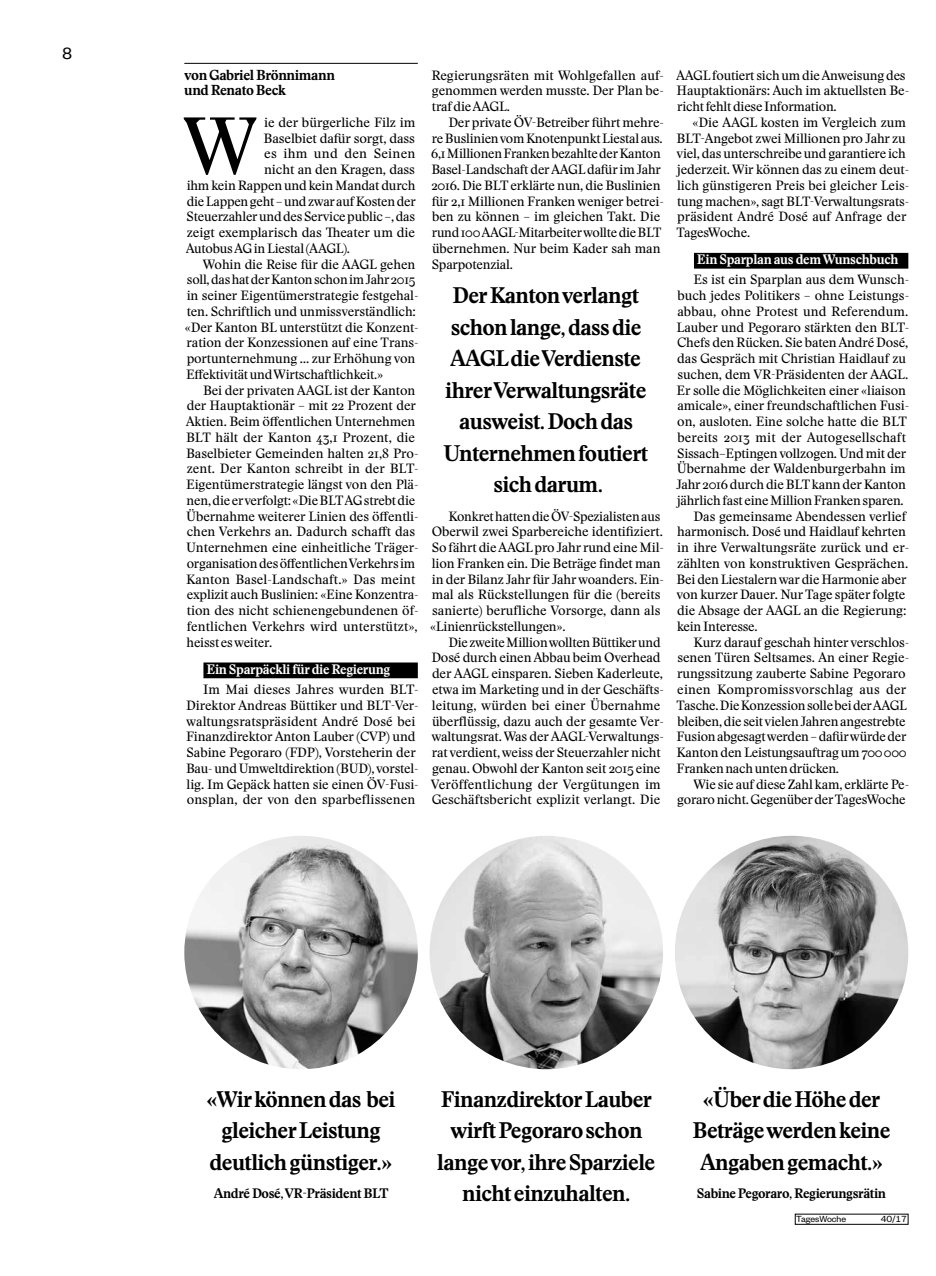
<style>
.page{position:relative;width:936px;height:1276px;background:#fff}
.page>*{position:absolute;margin:0;border:0;box-sizing:border-box;transform-origin:0 0}
.t1{font:79.8px "Stanley";color:#000}
.t2{font:700 22.2px/31.5px "Stanley";letter-spacing:-.03em;color:#000;text-align:center}
.t3{font:18px "Founders Grotesk";color:#000}
.t4{font:700 14.25px/15.8px "Stanley";letter-spacing:-.03em;color:#000}
.t5{font:700 13.5px "Stanley";letter-spacing:-.025em;color:#fff}
.t6{font:700 13.5px "Stanley";letter-spacing:-.03em;color:#000}
.t7{font:13.2px/15.8px "Stanley";letter-spacing:-.01em;color:#000}
.t8{font:13.2px "Stanley";letter-spacing:.015em;color:#000}
.t9{font:13.2px "Stanley";letter-spacing:.01em;color:#000}
.t10{font:9.75px "Founders Grotesk";letter-spacing:-.005em;color:#000}
</style>
<div class="page">
<hr style="left:184px;top:63px;width:234px;height:1px;background:#000">
<div style="left:203px;top:662px;width:215px;height:16px;background:#000"></div>
<div style="left:694px;top:253px;width:214px;height:16px;background:#000"></div>
<img style="left:674px;top:836px;width:234px;height:233px;border-radius:117px">
<img style="left:429px;top:836px;width:234px;height:233px;border-radius:117px">
<img style="left:184px;top:836px;width:234px;height:233px;border-radius:117px">
<h3 class="t3" style="left:62px;top:43px;width:12px">8</h3>
<p class="t4" style="left:184px;top:67px;width:152px">von Gabriel Brönnimann und Renato Beck</p>
<h1 class="t1" style="left:183px;top:92px;width:77px">W</h1>
<p class="t7" style="left:264px;top:114px;width:153px">ie der bürgerliche Filz im</p>
<p class="t7" style="left:263px;top:130px;width:153px">Baselbiet dafür sorgt, dass</p>
<p class="t8" style="left:264px;top:145px;width:153px">es ihm und den Seinen</p>
<p class="t7" style="left:264px;top:162px;width:152px">nicht an den Kragen, dass</p>
<p class="t7" style="left:187px;top:177px;width:230px">ihm kein Rappen und kein Mandat durch</p>
<p class="t7" style="left:187px;top:193px;width:230px">die Lappen geht – und zwar auf Kosten der</p>
<p class="t7" style="left:187px;top:209px;width:230px">Steuerzahler und des Service public –, das</p>
<p class="t7" style="left:187px;top:225px;width:230px">zeigt exemplarisch das Theater um die</p>
<p class="t7" style="left:186px;top:240px;width:166px">Autobus AG in Liestal (AAGL).</p>
<p class="t7" style="left:203px;top:256px;width:214px">Wohin die Reise für die AAGL gehen</p>
<p class="t7" style="left:187px;top:272px;width:230px">soll, das hat der Kanton schon im Jahr 2015</p>
<p class="t7" style="left:187px;top:288px;width:233px">in seiner Eigentümerstrategie festgehal-</p>
<p class="t7" style="left:187px;top:303px;width:231px">ten. Schriftlich und unmissverständlich:</p>
<p class="t7" style="left:185px;top:319px;width:235px">«Der Kanton BL unterstützt die Konzent-</p>
<p class="t7" style="left:187px;top:335px;width:233px">ration der Konzessionen auf eine Trans-</p>
<p class="t7" style="left:187px;top:351px;width:230px">portunternehmung … zur Erhöhung von</p>
<p class="t7" style="left:186px;top:366px;width:198px">Effektivität und Wirtschaftlichkeit.»</p>
<p class="t7" style="left:203px;top:382px;width:214px">Bei der privaten AAGL ist der Kanton</p>
<p class="t7" style="left:187px;top:398px;width:231px">der Hauptaktionär – mit 22 Prozent der</p>
<p class="t7" style="left:186px;top:414px;width:231px">Aktien. Beim öffentlichen Unternehmen</p>
<p class="t7" style="left:186px;top:429px;width:230px">BLT hält der Kanton 43,1 Prozent, die</p>
<p class="t7" style="left:186px;top:445px;width:234px">Baselbieter Gemeinden halten 21,8 Pro-</p>
<p class="t7" style="left:187px;top:461px;width:233px">zent. Der Kanton schreibt in der BLT-</p>
<p class="t7" style="left:186px;top:477px;width:234px">Eigentümerstrategie längst von den Plä-</p>
<p class="t7" style="left:187px;top:492px;width:230px">nen, die er verfolgt: «Die BLT AG strebt die</p>
<p class="t7" style="left:186px;top:508px;width:234px">Übernahme weiterer Linien des öffentli-</p>
<p class="t7" style="left:187px;top:524px;width:230px">chen Verkehrs an. Dadurch schafft das</p>
<p class="t7" style="left:186px;top:540px;width:232px">Unternehmen eine einheitliche Träger-</p>
<p class="t7" style="left:187px;top:555px;width:230px">organisation des öffentlichen Verkehrs im</p>
<p class="t7" style="left:186px;top:571px;width:231px">Kanton Basel-Landschaft.» Das meint</p>
<p class="t7" style="left:187px;top:587px;width:233px">explizit auch Buslinien: «Eine Konzentra-</p>
<p class="t7" style="left:187px;top:603px;width:233px">tion des nicht schienengebundenen öf-</p>
<p class="t7" style="left:187px;top:618px;width:233px">fentlichen Verkehrs wird unterstützt»,</p>
<p class="t7" style="left:187px;top:634px;width:87px">heisst es weiter.</p>
<p class="t5" style="left:206px;top:660px;width:185px">Ein Sparpäckli für die Regierung</p>
<p class="t7" style="left:186px;top:681px;width:234px;text-indent:17px">Im Mai dieses Jahres wurden BLT-Direktor Andreas Büttiker und BLT-Ver&shy;waltungsratspräsident André Dosé bei Finanzdirektor Anton Lauber (CVP) und Sabine Pegoraro (FDP), Vorsteherin der Bau- und Umweltdirektion (BUD), vorstel&shy;lig. Im Gepäck hatten sie einen ÖV-Fusi&shy;onsplan, der von den sparbeflissenen</p>
<p class="t7" style="left:431px;top:67px;width:234px">Regierungsräten mit Wohlgefallen auf&shy;genommen werden musste. Der Plan be&shy;traf die AAGL.</p>
<p class="t7" style="left:431px;top:114px;width:234px;text-indent:17px">Der private ÖV-Betreiber führt mehre&shy;re Buslinien vom Knotenpunkt Liestal aus.<br>6,1 Millionen Franken bezahlte der Kanton Basel-Landschaft der AAGL dafür im Jahr 2016. Die BLT erklärte nun, die Buslinien für 2,1 Millionen Franken weniger betrei&shy;ben zu können – im gleichen Takt. Die rund 100 AAGL-Mitarbeiter wollte die BLT übernehmen. Nur beim Kader sah man Sparpotenzial.</p>
<h2 class="t2" style="left:443px;top:280px;width:206px">Der Kanton verlangt schon lange, dass die<br>AAGL die Verdienste ihrer Verwaltungsräte ausweist. Doch das<br>Unternehmen foutiert sich darum.</h2>
<p class="t7" style="left:430px;top:508px;width:235px;text-indent:18px">Konkret hatten die ÖV-Spezialisten aus Oberwil zwei Sparbereiche identifiziert.<br>So fährt die AAGL pro Jahr rund eine Mil&shy;lion Franken ein. Die Beträge findet man in der Bilanz Jahr für Jahr woanders. Ein&shy;mal als Rückstellungen für die (bereits sanierte) berufliche Vorsorge, dann als «Linienrückstellungen».</p>
<p class="t7" style="left:431px;top:634px;width:234px;text-indent:17px">Die zweite Million wollten Büttiker und Dosé durch einen Abbau beim Overhead der AAGL einsparen. Sieben Kaderleute, etwa im Marketing und in der Geschäfts&shy;leitung, würden bei einer Übernahme überflüssig, dazu auch der gesamte Ver&shy;waltungsrat. Was der AAGL-Verwaltungs&shy;rat verdient, weiss der Steuerzahler nicht genau. Obwohl der Kanton seit 2015 eine Veröffentlichung der Vergütungen im Geschäftsbericht explizit verlangt. Die</p>
<p class="t7" style="left:676px;top:67px;width:234px">AAGL foutiert sich um die Anweisung des<br>Hauptaktionärs: Auch im aktuellsten Be&shy;richt fehlt diese Information.</p>
<p class="t7" style="left:676px;top:114px;width:234px;text-indent:16px">«Die AAGL kosten im Vergleich zum BLT-Angebot zwei Millionen pro Jahr zu viel, das unterschreibe und garantiere ich jederzeit. Wir können das zu einem deut&shy;lich günstigeren Preis bei gleicher Leis&shy;tung machen», sagt BLT-Verwaltungsrats&shy;präsident André Dosé auf Anfrage der TagesWoche.</p>
<p class="t5" style="left:697px;top:250px;width:203px">Ein Sparplan aus dem Wunschbuch</p>
<p class="t7" style="left:693px;top:272px;width:217px">Es ist ein Sparplan aus dem Wunsch-</p>
<p class="t7" style="left:677px;top:288px;width:232px">buch jedes Politikers – ohne Leistungs-</p>
<p class="t7" style="left:677px;top:303px;width:232px">abbau, ohne Protest und Referendum.</p>
<p class="t7" style="left:676px;top:319px;width:234px">Lauber und Pegoraro stärkten den BLT-</p>
<p class="t7" style="left:677px;top:335px;width:233px">Chefs den Rücken. Sie baten André Dosé,</p>
<p class="t7" style="left:677px;top:351px;width:230px">das Gespräch mit Christian Haidlauf zu</p>
<p class="t7" style="left:677px;top:366px;width:232px">suchen, dem VR-Präsidenten der AAGL.</p>
<p class="t7" style="left:676px;top:382px;width:231px">Er solle die Möglichkeiten einer «liaison</p>
<p class="t7" style="left:677px;top:398px;width:233px">amicale», einer freundschaftlichen Fusi-</p>
<p class="t7" style="left:677px;top:414px;width:231px">on, ausloten. Eine solche hatte die BLT</p>
<p class="t9" style="left:677px;top:428px;width:230px">bereits 2013 mit der Autogesellschaft</p>
<p class="t7" style="left:677px;top:445px;width:231px">Sissach–Eptingen vollzogen. Und mit der</p>
<p class="t7" style="left:676px;top:461px;width:231px">Übernahme der Waldenburgerbahn im</p>
<p class="t7" style="left:676px;top:477px;width:231px">Jahr 2016 durch die BLT kann der Kanton</p>
<p class="t7" style="left:677px;top:492px;width:228px">jährlich fast eine Million Franken sparen.</p>
<p class="t7" style="left:693px;top:508px;width:214px">Das gemeinsame Abendessen verlief</p>
<p class="t7" style="left:677px;top:524px;width:230px">harmonisch. Dosé und Haidlauf kehrten</p>
<p class="t7" style="left:677px;top:540px;width:233px">in ihre Verwaltungsräte zurück und er-</p>
<p class="t7" style="left:677px;top:555px;width:232px">zählten von konstruktiven Gesprächen.</p>
<p class="t7" style="left:676px;top:571px;width:231px">Bei den Liestalern war die Harmonie aber</p>
<p class="t7" style="left:676px;top:587px;width:230px">von kurzer Dauer. Nur Tage später folgte</p>
<p class="t7" style="left:677px;top:603px;width:231px">die Absage der AAGL an die Regierung:</p>
<p class="t7" style="left:677px;top:618px;width:82px">kein Interesse.</p>
<p class="t7" style="left:693px;top:634px;width:217px">Kurz darauf geschah hinter verschlos-</p>
<p class="t7" style="left:677px;top:650px;width:233px">senen Türen Seltsames. An einer Regie-</p>
<p class="t7" style="left:677px;top:666px;width:230px">rungssitzung zauberte Sabine Pegoraro</p>
<p class="t8" style="left:677px;top:680px;width:230px">einen Kompromissvorschlag aus der</p>
<p class="t7" style="left:676px;top:697px;width:232px">Tasche. Die Konzession solle bei der AAGL</p>
<p class="t7" style="left:677px;top:713px;width:230px">bleiben, die seit vielen Jahren angestrebte</p>
<p class="t7" style="left:676px;top:729px;width:231px">Fusion abgesagt werden – dafür würde der</p>
<p class="t7" style="left:676px;top:744px;width:231px">Kanton den Leistungsauftrag um 700 000</p>
<p class="t7" style="left:676px;top:760px;width:164px">Franken nach unten drücken.</p>
<p class="t7" style="left:693px;top:776px;width:217px">Wie sie auf diese Zahl kam, erklärte Pe-</p>
<p class="t7" style="left:677px;top:792px;width:230px">goraro nicht. Gegenüber der TagesWoche</p>
<h2 class="t2" style="left:206px;top:1083px;width:190px">«Wir können das bei gleicher Leistung deutlich günstiger.»</h2>
<p class="t6" style="left:214px;top:1184px;width:176px">André Dosé, VR-Präsident BLT</p>
<h2 class="t2" style="left:437px;top:1083px;width:219px">Finanzdirektor Lauber wirft Pegoraro schon lange vor, ihre Sparziele nicht einzuhalten.</h2>
<h2 class="t2" style="left:692px;top:1083px;width:199px">«Über die Höhe der<br>Beträge werden keine<br>Angaben gemacht.»</h2>
<p class="t6" style="left:697px;top:1184px;width:191px">Sabine Pegoraro, Regierungsrätin</p>
<p class="t10" style="left:796px;top:1213px;width:51px">TagesWoche</p>
<p class="t10" style="left:880px;top:1213px;width:28px">40/17</p>
</div>
